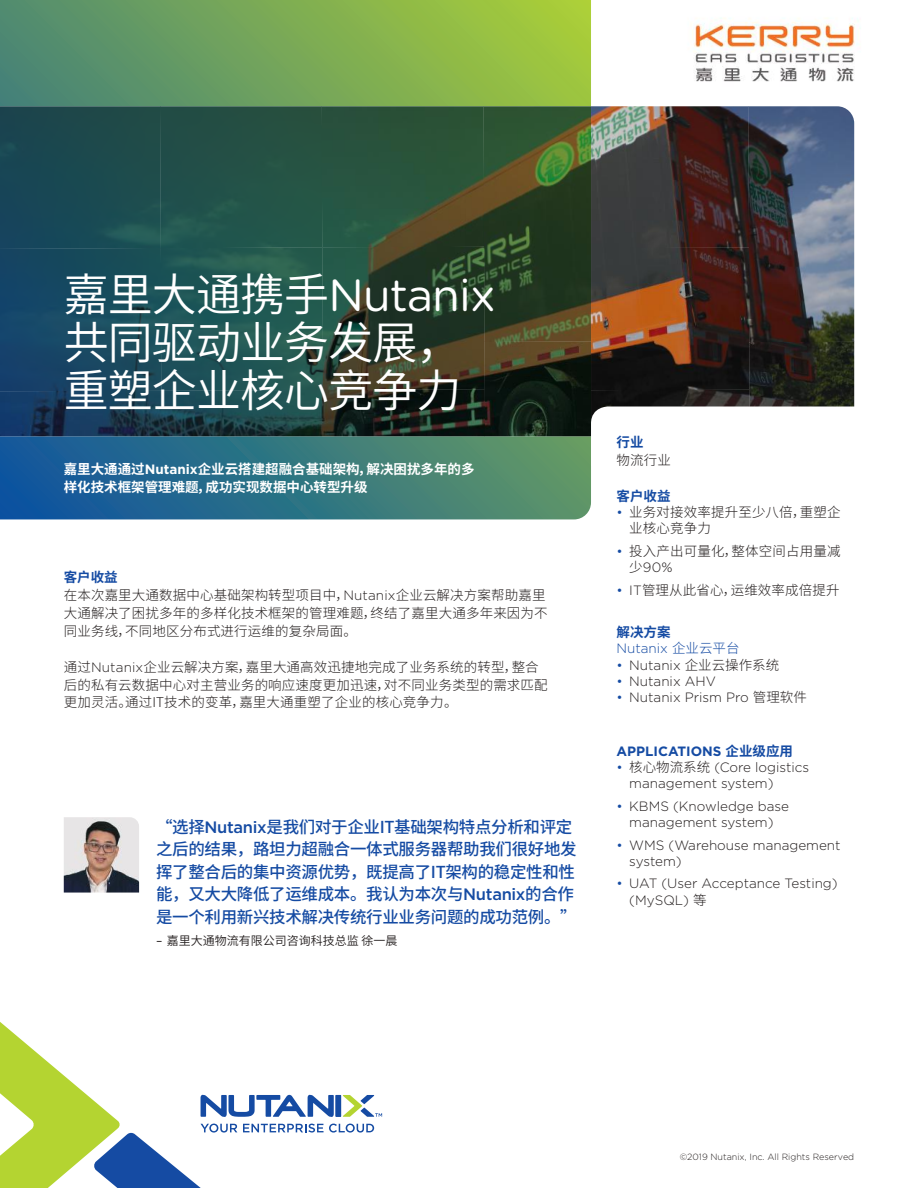
<style>
.page{position:relative;width:918px;height:1188px;background:#fff}
.page>*{position:absolute;margin:0;border:0;box-sizing:border-box;transform-origin:0 0}
.t1{font:45px/48px "Source Han Sans CN";letter-spacing:-.02em;color:#fff}
.t2{font:45px "Gotham Rounded";letter-spacing:-.02em;color:#fff}
.t3{font:500 16.5px/22.5px "Source Han Sans CN";letter-spacing:-.02em;color:#154ba3}
.t4{font:300 13.5px/18px "Source Han Sans CN";letter-spacing:.01em;color:#241f1f}
.t5{font:300 13.5px/16.2px "Gotham";color:#241f1f}
.t6{font:700 13.5px/18px "Source Han Sans CN";color:#fff}
.t7{font:700 13.5px "Gotham";color:#154ba3}
.t8{font:300 13.5px "Gotham";color:#154ba3}
.t9{font:700 13.5px "Source Han Sans CN";color:#154ba3}
.t10{font:12px "Source Han Sans CN";color:#241f1f}
.t11{font:300 9px "Gotham";color:#241f1f}
.s1{font-family:"Source Han Sans CN"}
.s2{font-family:"Gotham"}
.s3{font-weight:700;color:#154ba3}
.s4{font-family:"Gotham";color:#154ba3}
.s5{color:#154ba3}
</style>
<div class="page">
<img style="left:591px;top:106px;width:157px;height:301px">
<img style="left:748px;top:106px;width:106px;height:301px">
<svg style="left:0;top:0;width:591px;height:519px;background:#507e59"></svg>
<img style="left:0;top:106px;width:484px;height:141px">
<img style="left:0;top:247px;width:322px;height:142px">
<img style="left:322px;top:247px;width:163px;height:142px">
<img style="left:0;top:389px;width:485px;height:47px">
<svg style="left:0;top:1022px;width:382px;height:166px"></svg>
<img style="left:692px;top:18px;width:166px;height:64px">
<img style="left:64px;top:817px;width:75px;height:76px">
<h1 class="t2" style="left:64px;top:264px;width:433px"><span class="s1">嘉里大通携手</span>Nutanix</h1>
<h1 class="t1" style="left:64px;top:319px;width:399px">共同驱动业务发展，重塑企业核心竞争力</h1>
<p class="t6" style="left:64px;top:461px;width:412px">嘉里大通通过<span class="s2">Nutanix</span>企业云搭建超融合基础架构，解决困扰多年的多样化技术框架管理难题，成功实现数据中心转型升级</p>
<p class="t4" style="left:64px;top:568px;width:485px"><span class="s3">客户收益<br></span>在本次嘉里大通数据中心基础架构转型项目中，<span class="s2">Nutanix</span>企业云解决方案帮助嘉里大通解决了困扰多年的多样化技术框架的管理难题，终结了嘉里大通多年来因为不同业务线，不同地区分布式进行运维的复杂局面。</p>
<p class="t4" style="left:64px;top:658px;width:485px">通过<span class="s2">Nutanix</span>企业云解决方案，嘉里大通高效迅捷地完成了业务系统的转型，整合后的私有云数据中心对主营业务的响应速度更加迅速，对不同业务类型的需求匹配更加灵活。通过IT技术的变革，嘉里大通重塑了企业的核心竞争力。</p>
<p class="t3" style="left:156px;top:816px;width:422px">“选择<span class="s2">Nutanix</span>是我们对于企业IT基础架构特点分析和评定之后的结果，路坦力超融合一体式服务器帮助我们很好地发挥了整合后的集中资源优势，既提高了IT架构的稳定性和性能，又大大降低了运维成本。我认为本次与<span class="s2">Nutanix</span>的合作是一个利用新兴技术解决传统行业业务问题的成功范例。”</p>
<p class="t10" style="left:156px;top:934px;width:243px"><span class="s2">–</span> 嘉里大通物流有限公司咨询科技总监 徐一晨</p>
<p class="t9" style="left:617px;top:434px;width:28px">行业</p>
<p class="t4" style="left:617px;top:451px;width:56px">物流行业</p>
<p class="t9" style="left:617px;top:488px;width:55px">客户收益</p>
<p class="t4" style="left:629px;top:504px;width:213px;line-height:16.2px;text-indent:-13px"><span class="s4">•</span> 业务对接效率提升至少八倍，重塑企业核心竞争力</p>
<p class="t4" style="left:617px;top:542px;width:226px"><span class="s4">•</span> 投入产出可量化，整体空间占用量减</p>
<p class="t5" style="left:629px;top:559px;width:45px"><span class="s1">少</span>90%</p>
<p class="t4" style="left:617px;top:581px;width:225px"><span class="s4">•</span> <span class="s2">IT</span>管理从此省心，运维效率成倍提升</p>
<p class="t9" style="left:617px;top:625px;width:55px">解决方案</p>
<p class="t8" style="left:617px;top:640px;width:124px">Nutanix <span class="s1">企业云平台</span></p>
<p class="t5" style="left:617px;top:656px;width:164px"><span class="s5">•</span> Nutanix <span class="s1">企业云操作系统</span></p>
<p class="t5" style="left:617px;top:673px;width:101px"><span class="s5">•</span> Nutanix AHV</p>
<p class="t5" style="left:617px;top:689px;width:192px"><span class="s5">•</span> Nutanix Prism Pro <span class="s1">管理软件</span></p>
<p class="t7" style="left:617px;top:742px;width:178px">APPLICATIONS <span class="s1">企业级应用</span></p>
<p class="t5" style="left:629px;top:759px;width:181px;text-indent:-13px"><span class="s5">•</span> <span class="s1">核心物流系统</span> (Core logistics management system)</p>
<p class="t5" style="left:617px;top:798px;width:174px;text-align:center"><span class="s5">•</span> KBMS (Knowledge base management system)</p>
<p class="t5" style="left:629px;top:836px;width:213px;text-indent:-13px"><span class="s5">•</span> WMS (Warehouse management system)</p>
<p class="t5" style="left:629px;top:875px;width:210px;text-indent:-13px"><span class="s5">•</span> UAT (User Acceptance Testing) (MySQL) <span class="s1">等</span></p>
<p class="t11" style="left:680px;top:1151px;width:176px">©2019 Nutanix, Inc. All Rights Reserved</p>
</div>
